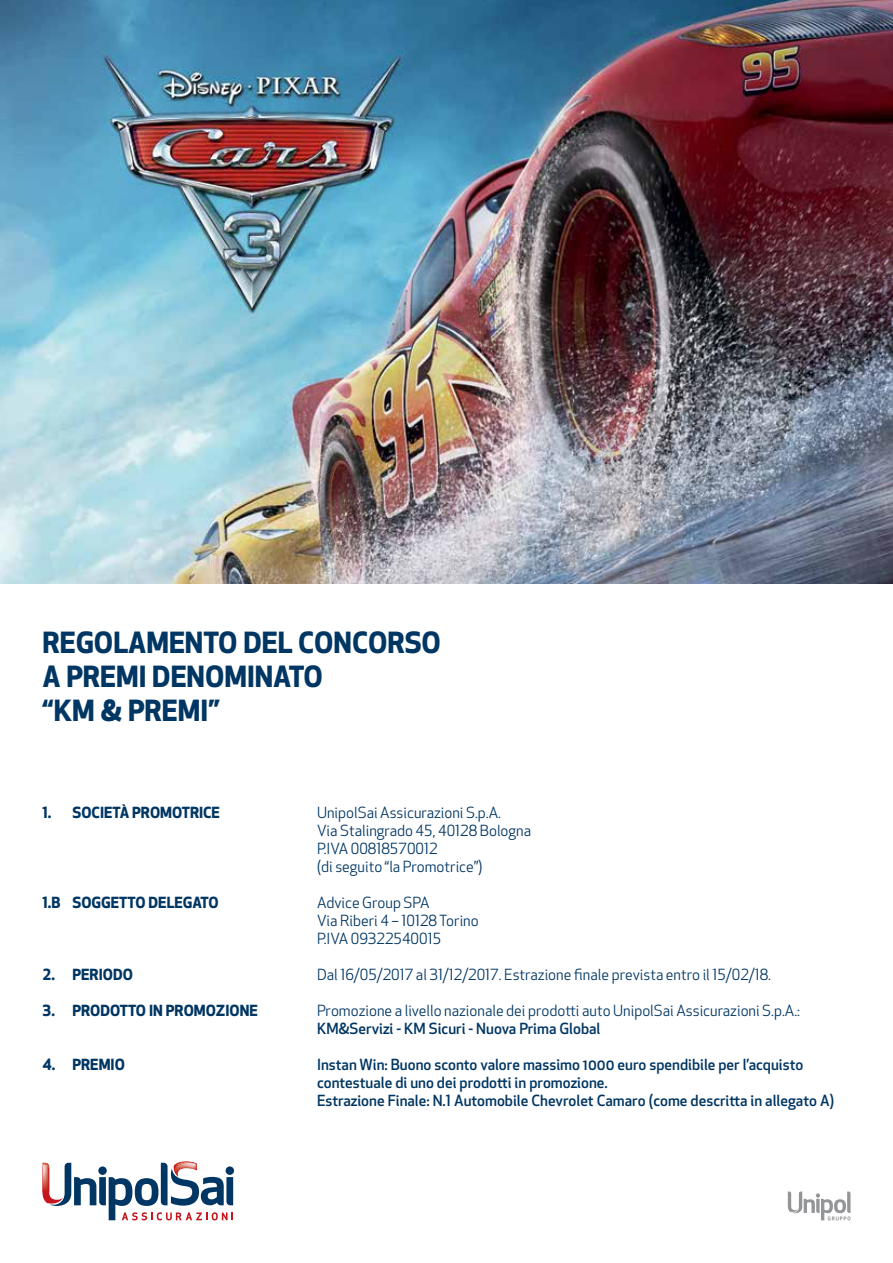
<style>
.page{position:relative;width:893px;height:1263px;background:#fff}
.page>*{position:absolute;margin:0;border:0;box-sizing:border-box;transform-origin:0 0}
.t1{font:700 28.5px/34.2px "Apex New";color:#003663}
.t2{font:15px/18px "Apex New";color:#003663}
.t3{font:500 15px/18px "Apex New";color:#003663}
.t4{font:700 15px "Apex New";color:#003663}
</style>
<div class="page">
<svg style="left:788px;top:1191px;width:62px;height:29px"></svg>
<svg style="left:43px;top:1161px;width:190px;height:59px"></svg>
<img style="left:0;top:0;width:893px;height:583px">
<h1 class="t1" style="left:43px;top:624px;width:400px;text-indent:256px">CONCORSO<br>A PREMI DENOMINATO<br>“KM &amp; PREMI”</h1>
<h1 class="t1" style="left:43px;top:624px;width:218px">REGOLAMENTO del</h1>
<p class="t4" style="left:43px;top:801px;width:179px">1. SOCIETà PROMOTRICE</p>
<p class="t2" style="left:317px;top:803px;width:216px">UnipolSai Assicurazioni S.p.A.<br>Via Stalingrado 45, 40128 Bologna<br>P.IVA 00818570012<br>(di seguito “la Promotrice”)</p>
<p class="t4" style="left:43px;top:891px;width:178px">1.B SOGGETTO DELEGATO</p>
<p class="t2" style="left:317px;top:893px;width:163px">Advice Group SPA<br>Via Riberi 4 – 10128 Torino<br>P.IVA 09322540015</p>
<p class="t4" style="left:43px;top:963px;width:92px">2. PERIODO</p>
<p class="t2" style="left:317px;top:965px;width:456px">Dal 16/05/2017 al 31/12/2017. Estrazione finale prevista entro il 15/02/18.</p>
<p class="t4" style="left:43px;top:999px;width:217px">3. PRODOTTO IN PROMOZIONE</p>
<p class="t2" style="left:317px;top:1001px;width:484px">Promozione a livello nazionale dei prodotti auto UnipolSai Assicurazioni S.p.A.:</p>
<p class="t3" style="left:317px;top:1019px;width:285px">KM&amp;Servizi - KM Sicuri - Nuova Prima Global</p>
<p class="t4" style="left:43px;top:1053px;width:84px">4. PREMIO</p>
<p class="t3" style="left:317px;top:1055px;width:519px">Instan Win: Buono sconto valore massimo 1000 euro spendibile per l’acquisto contestuale di uno dei prodotti in promozione.<br>Estrazione Finale: N.1 Automobile Chevrolet Camaro (come descritta in allegato A)</p>
</div>
